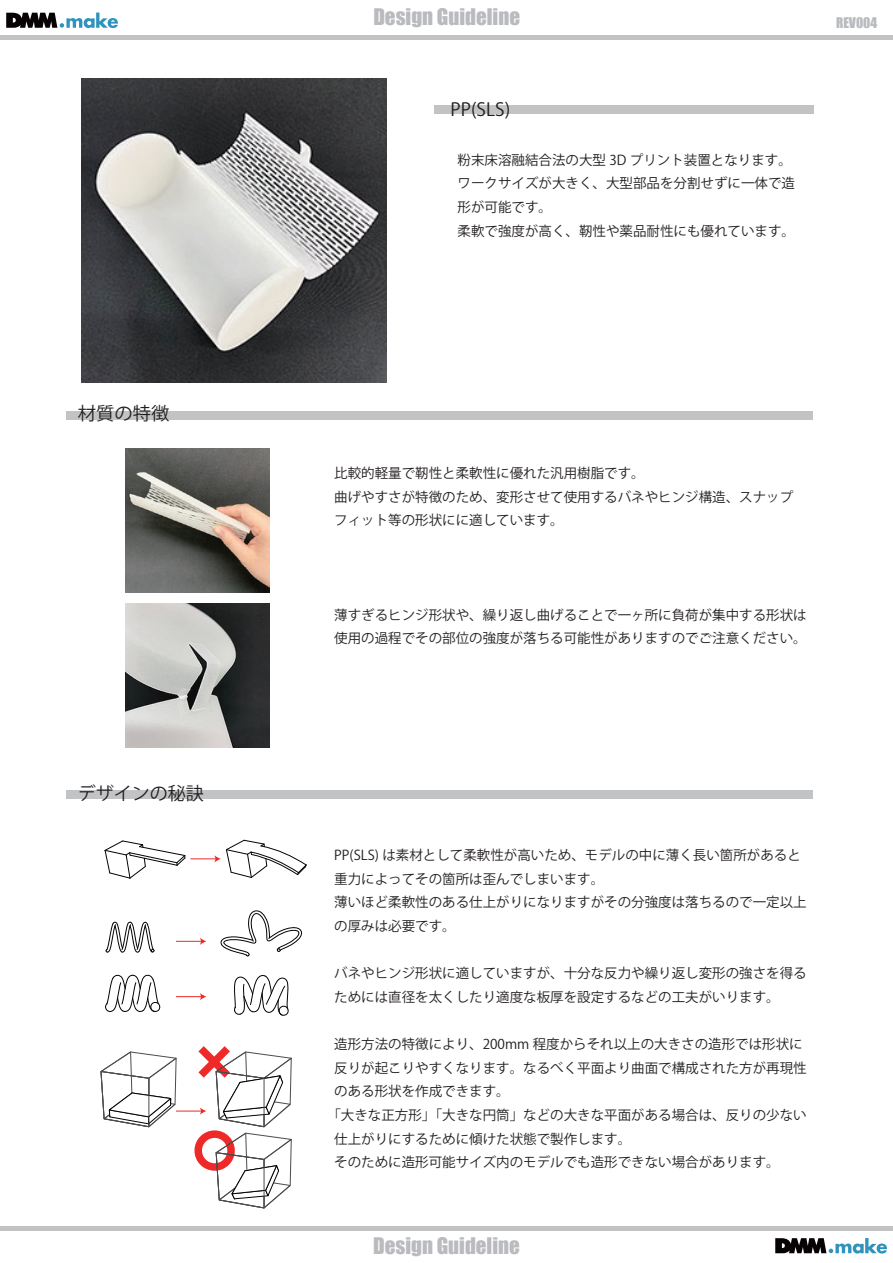
<style>
.page{position:relative;width:893px;height:1263px;background:#fff}
.page>*{position:absolute;margin:0;border:0;box-sizing:border-box;transform-origin:0 0}
.t1{font:21px "Impact";color:#b9bbbf}
.t2{font:18px "Koz Go Pr 6 N";color:#231f20}
.t3{font:13.5px/23.7px "Koz Go Pr 6 N";color:#231f20}
.t4{font:13.5px "Impact";color:#b9bbbf}
</style>
<div class="page">
<svg style="left:6px;top:13px;width:112px;height:15px"></svg>
<div style="left:0;top:35px;width:893px;height:5px;background:#c2c3c5"></div>
<svg style="left:775px;top:1238px;width:112px;height:15px"></svg>
<div style="left:0;top:1226px;width:893px;height:5px;background:#c2c3c5"></div>
<img style="left:125px;top:448px;width:144px;height:144px">
<img style="left:125px;top:603px;width:144px;height:144px">
<img style="left:82px;top:79px;width:304px;height:304px">
<div style="left:434px;top:105px;width:379px;height:9px;background:#c2c3c5"></div>
<div style="left:66px;top:790px;width:746px;height:9px;background:#c2c3c5"></div>
<svg style="left:104px;top:839px;width:203px;height:40px"></svg>
<svg style="left:105px;top:921px;width:50px;height:32px"></svg>
<svg style="left:176px;top:938px;width:30px;height:7px"></svg>
<svg style="left:220px;top:910px;width:82px;height:106px"></svg>
<svg style="left:105px;top:974px;width:56px;height:38px"></svg>
<svg style="left:176px;top:993px;width:30px;height:7px"></svg>
<div style="left:67px;top:411px;width:746px;height:9px;background:#c2c3c5"></div>
<svg style="left:100px;top:1046px;width:192px;height:163px"></svg>
<h2 class="t2" style="left:78px;top:404px;width:93px">材質の特徴</h2>
<h2 class="t2" style="left:78px;top:783px;width:128px">デザインの秘訣</h2>
<h1 class="t1" style="left:373px;top:1px;width:148px">Design Guideline</h1>
<p class="t4" style="left:836px;top:12px;width:43px">REV004</p>
<h2 class="t2" style="left:450px;top:99px;width:61px">PP(SLS)</h2>
<p class="t3" style="left:457px;top:148px;width:339px">粉末床溶融結合法の大型 3D プリント装置となります。ワークサイズが大きく、大型部品を分割せずに一体で造形が可能です。<br>柔軟で強度が高く、靭性や薬品耐性にも優れています。</p>
<p class="t3" style="left:334px;top:461px;width:461px">比較的軽量で靭性と柔軟性に優れた汎用樹脂です。<br>曲げやすさが特徴のため、変形させて使用するバネやヒンジ構造、スナップフィット等の形状にに適しています。</p>
<p class="t3" style="left:334px;top:603px;width:474px">薄すぎるヒンジ形状や、繰り返し曲げることで一ヶ所に負荷が集中する形状は使用の過程でその部位の強度が落ちる可能性がありますのでご注意ください。</p>
<p class="t3" style="left:334px;top:844px;width:474px">PP(SLS) は素材として柔軟性が高いため、モデルの中に薄く長い箇所があると重力によってその箇所は歪んでしまいます。<br>薄いほど柔軟性のある仕上がりになりますがその分強度は落ちるので一定以上の厚みは必要です。</p>
<p class="t3" style="left:334px;top:962px;width:474px">バネやヒンジ形状に適していますが、十分な反力や繰り返し変形の強さを得るためには直径を太くしたり適度な板厚を設定するなどの工夫がいります。</p>
<p class="t3" style="left:334px;top:1033px;width:470px">造形方法の特徴により、200mm 程度からそれ以上の大きさの造形では形状に</p>
<p class="t3" style="left:334px;top:1056px;width:474px">反りが起こりやすくなります。なるべく平面より曲面で構成された方が再現性</p>
<p class="t3" style="left:334px;top:1080px;width:177px">のある形状を作成できます。</p>
<p class="t3" style="left:327px;top:1103px;width:481px">「大きな正方形」「大きな円筒」などの大きな平面がある場合は、反りの少ない</p>
<p class="t3" style="left:334px;top:1127px;width:298px">仕上がりにするために傾けた状態で製作します。</p>
<p class="t3" style="left:334px;top:1151px;width:447px">そのために造形可能サイズ内のモデルでも造形できない場合があります。</p>
<h1 class="t1" style="left:373px;top:1229px;width:148px">Design Guideline</h1>
</div>
